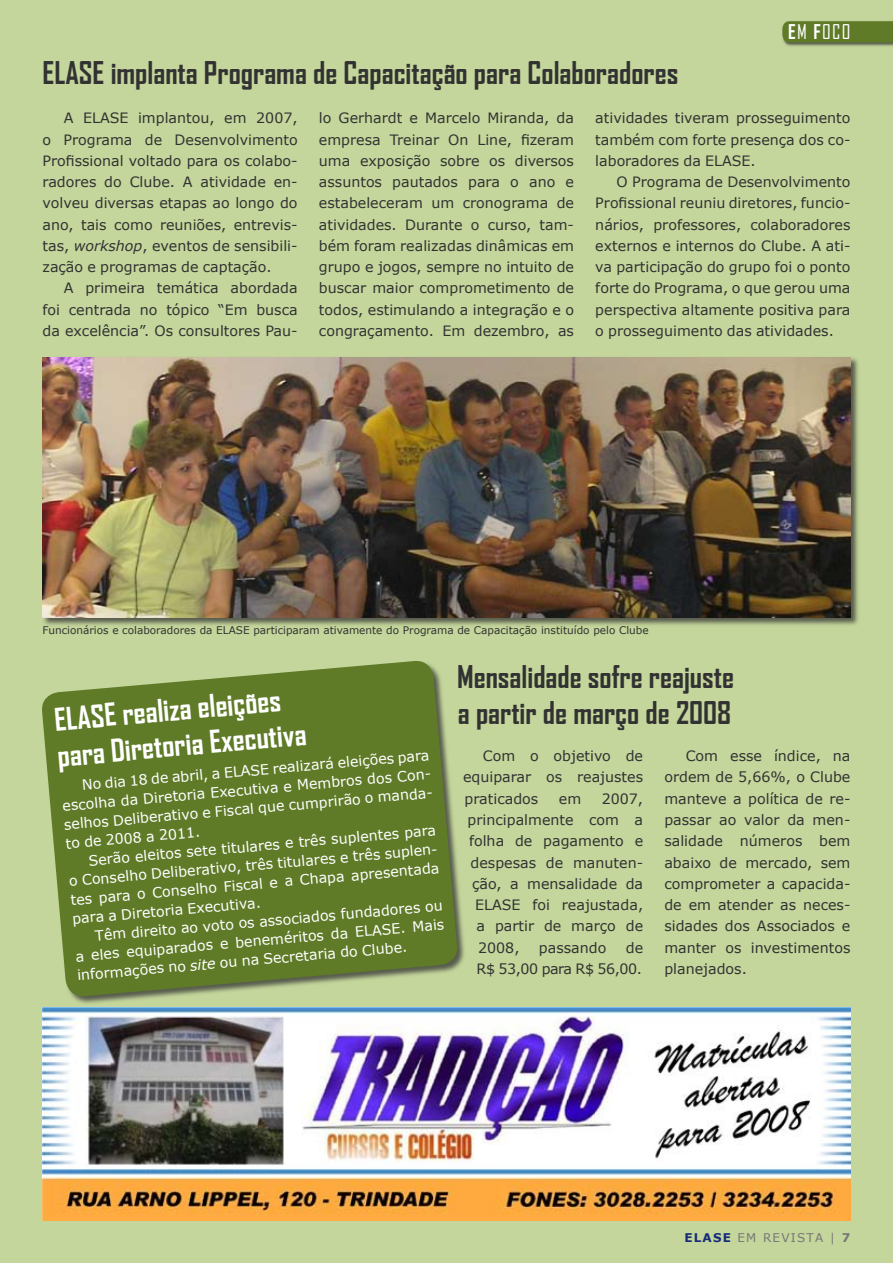
<style>
.page{position:relative;width:893px;height:1263px;background:#c4d69b}
.page>*{position:absolute;margin:0;border:0;box-sizing:border-box;transform-origin:0 0}
.t1{font:700 30px/36px "Agency FB";color:#323232}
.t2{font:700 30px/36px "Agency FB";color:#fff}
.t3{font:19.5px "Agency FB";color:#fff}
.t4{font:14.25px/21.3px "Verdana";color:#323232;text-align:justify}
.t5{font:14.25px/18.9px "Verdana";color:#fff;text-align:justify}
.t6{font:14.25px/21.3px "Verdana";letter-spacing:-.03em;color:#323232;text-align:right}
.t7{font:12px "Verdana";color:#777}
.t8{font:700 12px "Verdana";letter-spacing:.1em;color:#182c7b}
.t9{font:10.5px "Verdana";color:#323232}
.s1{font-weight:700}
.s2{font-style:italic}
.s3{font-weight:400;color:#777}
</style>
<div class="page">
<div style="left:781px;top:20px;width:112px;height:28px;background:#323232;opacity:.75"></div>
<svg style="left:782px;top:21px;width:111px;height:22px;background:#607c2b"></svg>
<div style="left:42px;top:356px;width:818px;height:272px;background:#323232;opacity:.75"></div>
<img style="left:43px;top:357px;width:807px;height:261px">
<img style="left:42px;top:1007px;width:808px;height:213px">
<div style="left:41px;top:660px;width:426px;height:346px;background:#323232;opacity:.75"></div>
<svg style="left:41px;top:660px;width:418px;height:338px;background:#6c8637"></svg>
<h1 class="t1" style="left:43px;top:54px;width:13px">ELASE</h1>
<h1 class="t1" style="left:111px;top:54px;width:569px">implanta Programa de Capacitação para Colaboradores</h1>
<h2 class="t3" style="left:788px;top:20px;width:44px"><span class="s1">e</span>M <span class="s1">f</span>OCO</h2>
<p class="t4" style="left:43px;top:107px;width:257px;text-indent:21px">A ELASE implantou, em 2007, o Programa de Desenvolvimento Profissional voltado para os colabo&shy;radores do Clube. A atividade en&shy;volveu diversas etapas ao longo do ano, tais como reuniões, entrevis&shy;tas, <span class="s2">workshop</span>, eventos de sensibili&shy;zação e programas de captação.</p>
<p class="t4" style="left:43px;top:277px;width:257px;text-indent:21px">A primeira temática abordada foi centrada no tópico “Em busca da excelência”. Os consultores Pau-</p>
<p class="t4" style="left:319px;top:107px;width:257px">lo Gerhardt e Marcelo Miranda, da empresa Treinar On Line, fizeram uma exposição sobre os diversos assuntos pautados para o ano e estabeleceram um cronograma de atividades. Durante o curso, tam&shy;bém foram realizadas dinâmicas em grupo e jogos, sempre no intuito de buscar maior comprometimento de todos, estimulando a integração e o congraçamento. Em dezembro, as</p>
<p class="t4" style="left:595px;top:107px;width:257px">atividades tiveram prosseguimento também com forte presença dos co&shy;laboradores da ELASE.</p>
<p class="t4" style="left:595px;top:171px;width:257px;text-indent:21px">O Programa de Desenvolvimento Profissional reuniu diretores, funcio&shy;nários, professores, colaboradores externos e internos do Clube. A ati&shy;va participação do grupo foi o ponto forte do Programa, o que gerou uma perspectiva altamente positiva para o prosseguimento das atividades.</p>
<p class="t9" style="left:42px;top:623px;width:608px">Funcionários e colaboradores da ELASE participaram ativamente do Programa de Capacitação instituído pelo Clube</p>
<h1 class="t2" style="left:53px;top:701px;width:253px;text-indent:68px;rotate:-5deg">realiza eleições para Diretoria Executiva</h1>
<h1 class="t2" style="left:53px;top:701px;width:15px;rotate:-5deg">ELASE</h1>
<p class="t5" style="left:60px;top:777px;width:372px;text-indent:21px;rotate:-5deg">No dia 18 de abril, a ELASE realizará eleições para escolha da Diretoria Executiva e Membros dos Con&shy;selhos Deliberativo e Fiscal que cumprirão o manda&shy;to de 2008 a 2011.</p>
<p class="t5" style="left:67px;top:852px;width:372px;text-indent:21px;rotate:-5deg">Serão eleitos sete titulares e três suplentes para o Conselho Deliberativo, três titulares e três suplen&shy;tes para o Conselho Fiscal e a Chapa apresentada para a Diretoria Executiva.</p>
<p class="t5" style="left:73px;top:928px;width:373px;text-indent:21px;rotate:-5deg">Têm direito ao voto os associados fundadores ou a eles equiparados e beneméritos da ELASE. Mais informações no <span class="s2">site</span> ou na Secretaria do Clube.</p>
<h1 class="t1" style="left:457px;top:658px;width:278px">Mensalidade sofre reajuste a partir de março de 2008</h1>
<p class="t4" style="left:463px;top:745px;width:182px;text-indent:20px">Com o objetivo de equiparar os reajustes praticados</p>
<p class="t4" style="left:559px;top:787px;width:24px">em</p>
<p class="t4" style="left:602px;top:787px;width:43px">2007,</p>
<p class="t4" style="left:468px;top:809px;width:177px">principalmente com a</p>
<p class="t4" style="left:469px;top:830px;width:176px">folha de pagamento e</p>
<p class="t4" style="left:471px;top:851px;width:174px">despesas de manuten-</p>
<p class="t4" style="left:472px;top:872px;width:173px">ção, a mensalidade da</p>
<p class="t4" style="left:475px;top:894px;width:170px">ELASE foi reajustada,</p>
<p class="t4" style="left:477px;top:915px;width:168px">a partir de março de</p>
<p class="t4" style="left:478px;top:936px;width:43px">2008,</p>
<p class="t4" style="left:539px;top:936px;width:69px">passando</p>
<p class="t6" style="left:477px;top:936px;width:168px">de<br>R$ 53,00 para R$ 56,00.</p>
<p class="t4" style="left:664px;top:745px;width:188px;text-indent:21px">Com esse índice, na ordem de 5,66%, o Clube manteve a política de re&shy;passar ao valor da men&shy;salidade números bem abaixo de mercado, sem comprometer a capacida&shy;de em atender as neces&shy;sidades dos Associados e manter os investimentos planejados.</p>
<p class="t8" style="left:684px;top:1230px;width:63px">ELASE <span class="s3">em</span></p>
<p class="t7" style="left:763px;top:1230px;width:37px">revista</p>
<p class="t7" style="left:830px;top:1230px;width:7px">|</p>
</div>
